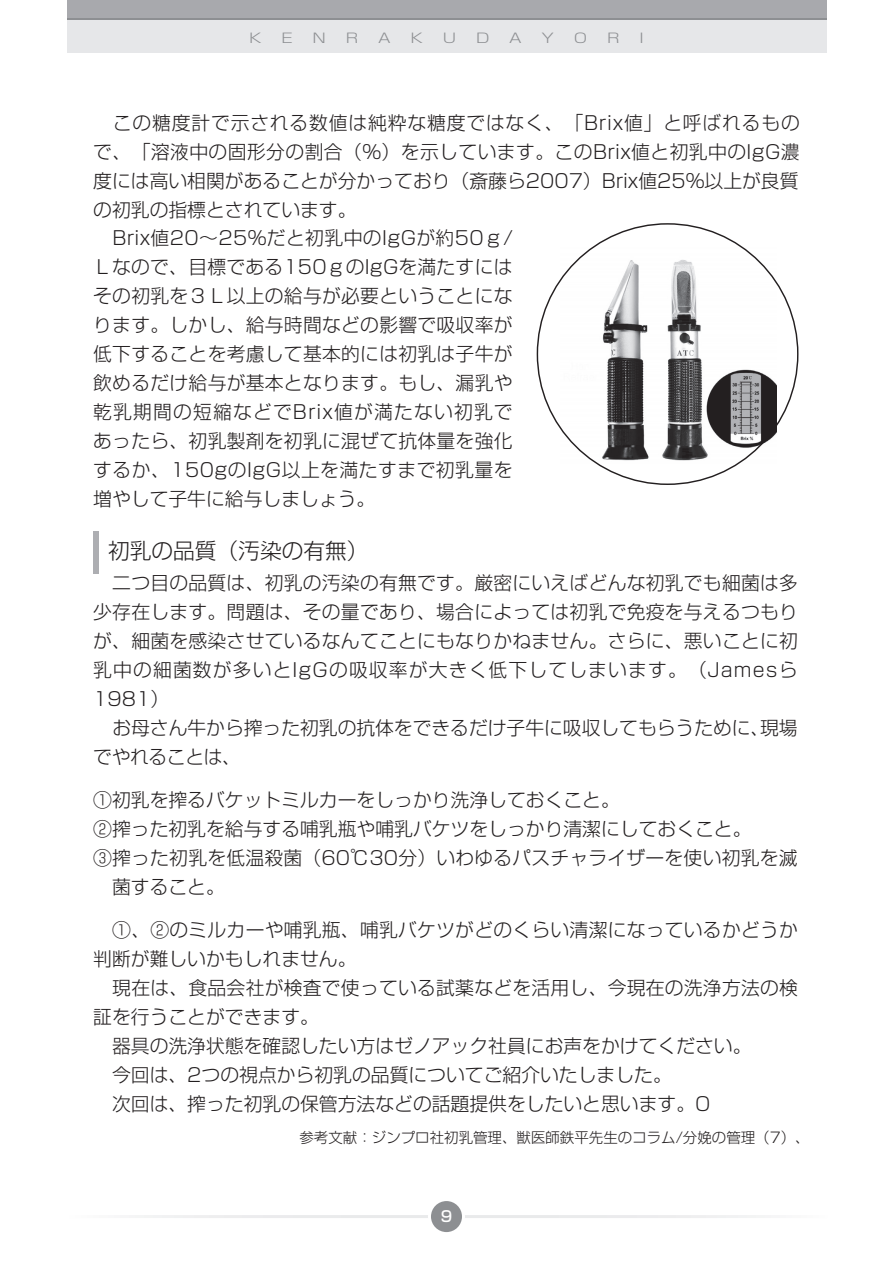
<style>
.page{position:relative;width:893px;height:1263px;background:#fff}
.page>*{position:absolute;margin:0;border:0;box-sizing:border-box;transform-origin:0 0}
.t1{font:300 21.75px "Shin Go Pr 6 N";color:#231f20}
.t2{font:300 18.75px/29px "Shin Go Pr 6 N";letter-spacing:.01em;color:#231f20}
.t3{font:500 15px "Shin Go Pr 6 N";color:#fff}
.t4{font:300 14.4px "Shin Go Pr 6 N";color:#231f20}
.t5{font:300 13.2px "Shin Go Pro";color:#8d8f92;scale:1.25 1}
</style>
<div class="page">
<div style="left:429px;top:1199px;width:34px;height:34px;background:#8d8f92;border-radius:50%"></div>
<div style="left:428px;top:1198px;width:37px;height:37px;border:3px solid #fff;border-radius:50%"></div>
<div style="left:67px;top:0;width:759px;height:52px;background:#e6e7e9"></div>
<div style="left:67px;top:0;width:759px;height:20px;background:#a8a9ad"></div>
<hr style="left:67px;top:18px;width:759px;height:2px;background:#8d8f92">
<div style="left:93px;top:531px;width:5px;height:42px;background:#adaeb2"></div>
<img style="left:560px;top:247px;width:217px;height:217px">
<p class="t5" style="left:249px;top:27px;width:12px">K</p>
<p class="t5" style="left:281px;top:27px;width:11px">E</p>
<p class="t5" style="left:313px;top:27px;width:12px">N</p>
<p class="t5" style="left:346px;top:27px;width:12px">R</p>
<p class="t5" style="left:378px;top:27px;width:12px">A</p>
<p class="t5" style="left:410px;top:27px;width:12px">K</p>
<p class="t5" style="left:443px;top:27px;width:12px">U</p>
<p class="t5" style="left:476px;top:27px;width:12px">D</p>
<p class="t5" style="left:509px;top:27px;width:12px">A</p>
<p class="t5" style="left:542px;top:27px;width:12px">Y</p>
<p class="t5" style="left:574px;top:27px;width:12px">O</p>
<p class="t5" style="left:607px;top:27px;width:12px">R</p>
<p class="t5" style="left:639px;top:27px;width:5px">I</p>
<p class="t2" style="left:93px;top:106px;width:708px">　この糖度計で示される数値は純粋な糖度ではなく、「Brix値」と呼ばれるもので、「溶液中の固形分の割合（％）を示しています。このBrix値と初乳中のIgG濃度には高い相関があることが分かっており（斎藤ら2007）Brix値25％以上が良質の初乳の指標とされています。<br>　Brix値20～25％だと初乳中のIgGが約50ｇ/<br>Ｌなので、目標である150ｇのIgGを満たすには<br>その初乳を３Ｌ以上の給与が必要ということにな<br>ります。しかし、給与時間などの影響で吸収率が<br>低下することを考慮して基本的には初乳は子牛が<br>飲めるだけ給与が基本となります。もし、漏乳や<br>乾乳期間の短縮などでBrix値が満たない初乳で<br>あったら、初乳製剤を初乳に混ぜて抗体量を強化<br>するか、150gのIgG以上を満たすまで初乳量を<br>増やして子牛に給与しましょう。</p>
<p class="t1" style="left:108px;top:533px;width:262px">初乳の品質（汚染の有無(</p>
<p class="t2" style="left:93px;top:567px;width:706px;text-align:justify">　二つ目の品質は、初乳の汚染の有無です。厳密にいえばどんな初乳でも細菌は多少存在します。問題は、その量であり、場合によっては初乳で免疫を与えるつもりが、細菌を感染させているなんてことにもなりかねません。さらに、悪いことに初乳中の細菌数が多いとIgGの吸収率が大きく低下してしまいます。（Jamesら1981(</p>
<p class="t2" style="left:93px;top:711px;width:706px;text-indent:19px">お母さん牛から搾った初乳の抗体をできるだけ子牛に吸収してもらうために､現場でやれることは、</p>
<p class="t2" style="left:93px;top:784px;width:528px">①初乳を搾るバケットミルカーをしっかり洗浄しておくこと。</p>
<p class="t2" style="left:93px;top:813px;width:660px">②搾った初乳を給与する哺乳瓶や哺乳バケツをしっかり清潔にしておくこと。</p>
<p class="t2" style="left:93px;top:842px;width:706px">③搾った初乳を低温殺菌（60℃30分）いわゆるパスチャライザーを使い初乳を滅</p>
<p class="t2" style="left:112px;top:870px;width:114px">菌すること。</p>
<p class="t2" style="left:93px;top:914px;width:706px">　①、②のミルカーや哺乳瓶、哺乳バケツがどのくらい清潔になっているかどうか判断が難しいかもしれません。<br>　現在は、食品会社が検査で使っている試薬などを活用し、今現在の洗浄方法の検証を行うことができます。<br>　器具の洗浄状態を確認したい方はゼノアック社員にお声をかけてください。<br>　今回は、2つの視点から初乳の品質についてご紹介いたしました。<br>　次回は、搾った初乳の保管方法などの話題提供をしたいと思います。O</p>
<p class="t4" style="left:299px;top:1126px;width:512px">参考文献：ジンプロ社初乳管理、獣医師鉄平先生のコラム/分娩の管理)7(、</p>
<p class="t3" style="left:441px;top:1204px;width:13px">9</p>
</div>
